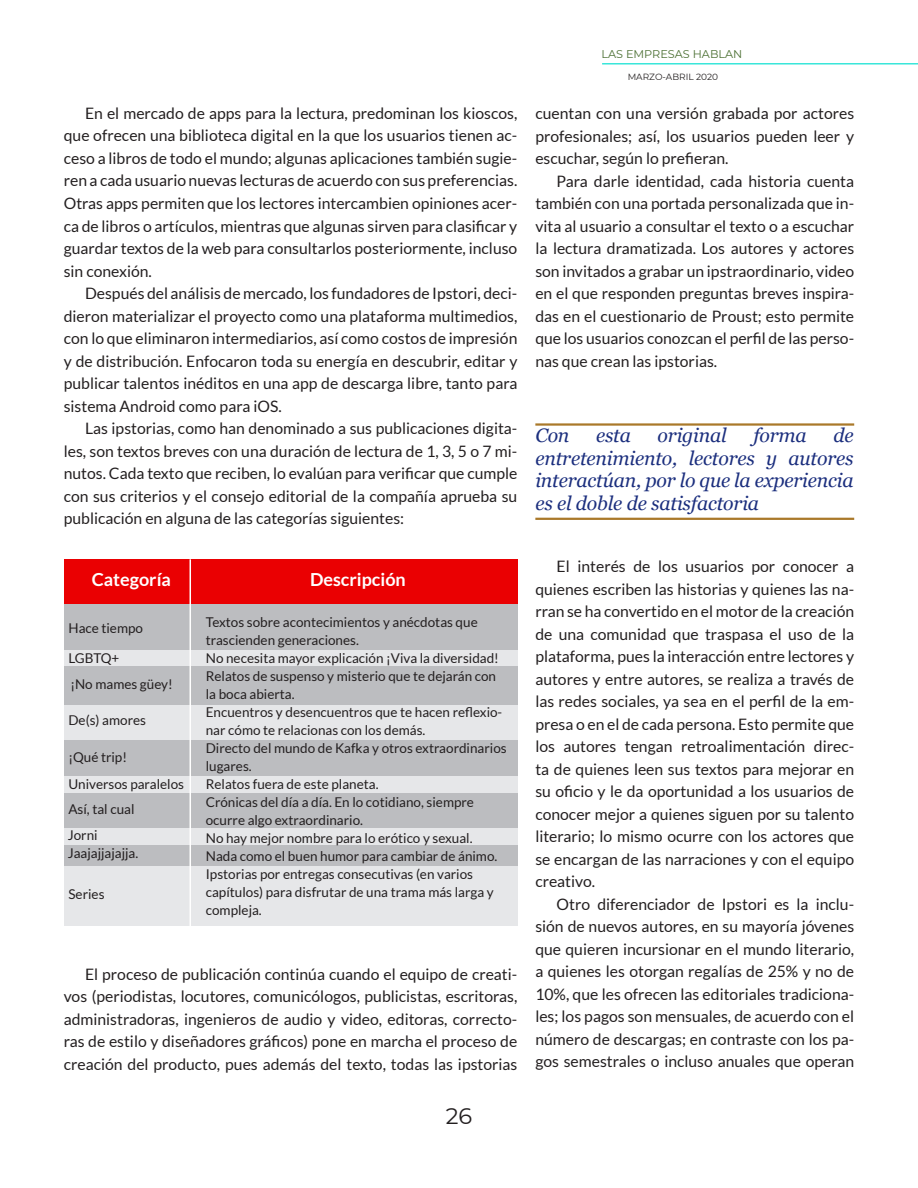
<style>
.page{position:relative;width:918px;height:1188px;background:#fff}
.page>*{position:absolute;margin:0;border:0;box-sizing:border-box;transform-origin:0 0}
.t1{font:22.5px "Montserrat";color:#231f20}
.t2{font:italic 19.5px/22.5px "Georgia";letter-spacing:-.01em;color:#1c2f7e;text-align:justify}
.t3{font:700 18px "Lato";color:#fff}
.t4{font:15.75px/22.5px "Lato";color:#231f20;text-align:justify}
.t5{font:13.5px/18px "Lato";color:#231f20}
.t6{font:11.25px "Montserrat";color:#4c7033}
.t7{font:9px "Montserrat";color:#231f20}
</style>
<div class="page">
<hr style="left:602px;top:63px;width:316px;height:2px;background:#39e6da">
<hr style="left:535px;top:423px;width:319px;height:3px;background:#aa792a">
<hr style="left:535px;top:518px;width:319px;height:2px;background:#aa792a">
<div style="left:64px;top:650px;width:453px;height:17px;background:#e6e7e9"></div>
<div style="left:64px;top:667px;width:453px;height:38px;background:#bcbdc0"></div>
<div style="left:64px;top:705px;width:453px;height:35px;background:#e6e7e9"></div>
<div style="left:64px;top:740px;width:453px;height:36px;background:#bcbdc0"></div>
<div style="left:64px;top:776px;width:453px;height:17px;background:#e6e7e9"></div>
<div style="left:64px;top:793px;width:453px;height:35px;background:#bcbdc0"></div>
<div style="left:64px;top:828px;width:453px;height:17px;background:#e6e7e9"></div>
<div style="left:64px;top:845px;width:453px;height:22px;background:#bcbdc0"></div>
<div style="left:64px;top:867px;width:453px;height:59px;background:#e6e7e9"></div>
<div style="left:64px;top:559px;width:453px;height:46px;background:#ea0002"></div>
<div style="left:64px;top:604px;width:453px;height:46px;background:#bcbdc0"></div>
<hr style="left:190px;top:559px;width:1px;height:367px;background:#fff">
<p class="t4" style="left:64px;top:102px;width:455px;text-indent:21px">En el mercado de apps para la lectura, predominan los kioscos, que ofrecen una biblioteca digital en la que los usuarios tienen ac&shy;ceso a libros de todo el mundo; algunas aplicaciones también sugie&shy;ren a cada usuario nuevas lecturas de acuerdo con sus preferencias.<br>Otras apps permiten que los lectores intercambien opiniones acer&shy;ca de libros o artículos, mientras que algunas sirven para clasificar y guardar textos de la web para consultarlos posteriormente, incluso sin conexión.</p>
<p class="t4" style="left:64px;top:282px;width:455px;text-indent:21px">Después del análisis de mercado, los fundadores de Ipstori, deci&shy;dieron materializar el proyecto como una plataforma multimedios, con lo que eliminaron intermediarios, así como costos de impresión y de distribución. Enfocaron toda su energía en descubrir, editar y publicar talentos inéditos en una app de descarga libre, tanto para sistema Android como para iOS.</p>
<p class="t4" style="left:64px;top:417px;width:455px;text-indent:21px">Las ipstorias, como han denominado a sus publicaciones digita&shy;les, son textos breves con una duración de lectura de 1, 3, 5 o 7 mi&shy;nutos. Cada texto que reciben, lo evalúan para verificar que cumple con sus criterios y el consejo editorial de la compañía aprueba su publicación en alguna de las categorías siguientes:</p>
<p class="t3" style="left:92px;top:569px;width:81px">Categoría</p>
<p class="t3" style="left:310px;top:569px;width:97px">Descripción</p>
<p class="t5" style="left:68px;top:619px;width:76px">Hace tiempo</p>
<p class="t5" style="left:68px;top:645px;width:106px;line-height:26.5px">LGBTQ+<br>¡No mames güey!</p>
<p class="t5" style="left:68px;top:711px;width:79px">De(s) amores</p>
<p class="t5" style="left:68px;top:743px;width:117px;line-height:26.8px">¡Qué trip!<br>Universos paralelos</p>
<p class="t5" style="left:68px;top:796px;width:68px;line-height:26.1px">Así, tal cual<br>Jorni</p>
<p class="t5" style="left:68px;top:844px;width:72px">Jaajajjajajja.</p>
<p class="t5" style="left:68px;top:885px;width:38px">Series</p>
<p class="t5" style="left:206px;top:613px;width:302px">Textos sobre acontecimientos y anécdotas que trascienden generaciones.<br>No necesita mayor explicación ¡Viva la diversidad!<br>Relatos de suspenso y misterio que te dejarán con la boca abierta.<br>Encuentros y desencuentros que te hacen reflexio&shy;nar cómo te relacionas con los demás.<br>Directo del mundo de Kafka y otros extraordinarios lugares.<br>Relatos fuera de este planeta.<br>Crónicas del día a día. En lo cotidiano, siempre ocurre algo extraordinario.<br>No hay mejor nombre para lo erótico y sexual.<br>Nada como el buen humor para cambiar de ánimo.<br>Ipstorias por entregas consecutivas (en varios capítulos) para disfrutar de una trama más larga y compleja.</p>
<p class="t4" style="left:64px;top:963px;width:455px;text-indent:21px">El proceso de publicación continúa cuando el equipo de creati&shy;vos (periodistas, locutores, comunicólogos, publicistas, escritoras, administradoras, ingenieros de audio y video, editoras, correcto&shy;ras de estilo y diseñadores gráficos) pone en marcha el proceso de creación del producto, pues además del texto, todas las ipstorias</p>
<h1 class="t1" style="left:446px;top:1101px;width:28px">26</h1>
<p class="t6" style="left:601px;top:46px;width:142px">LAS EMPRESAS HABLAN</p>
<p class="t7" style="left:628px;top:71px;width:92px">MARZO-ABRIL 2020</p>
<p class="t4" style="left:535px;top:102px;width:320px">cuentan con una versión grabada por actores profesionales; así, los usuarios pueden leer y escuchar, según lo prefieran.</p>
<p class="t4" style="left:535px;top:169px;width:320px;text-indent:21px">Para darle identidad, cada historia cuenta también con una portada personalizada que in&shy;vita al usuario a consultar el texto o a escuchar la lectura dramatizada. Los autores y actores son invitados a grabar un ipstraordinario, video en el que responden preguntas breves inspira&shy;das en el cuestionario de Proust; esto permite que los usuarios conozcan el perfil de las perso&shy;nas que crean las ipstorias.</p>
<p class="t2" style="left:535px;top:424px;width:320px;text-indent:298px">de entretenimiento, lectores y autores interactúan, por lo que la experiencia es el doble de satisfactoria</p>
<p class="t2" style="left:535px;top:424px;width:36px">Con</p>
<p class="t2" style="left:596px;top:424px;width:36px">esta</p>
<p class="t2" style="left:658px;top:424px;width:71px">original</p>
<p class="t2" style="left:753px;top:424px;width:55px">forma</p>
<p class="t4" style="left:535px;top:555px;width:320px;text-indent:21px">El interés de los usuarios por conocer a quienes escriben las historias y quienes las na&shy;rran se ha convertido en el motor de la creación de una comunidad que traspasa el uso de la plataforma, pues la interacción entre lectores y autores y entre autores, se realiza a través de las redes sociales, ya sea en el perfil de la em&shy;presa o en el de cada persona. Esto permite que los autores tengan retroalimentación direc&shy;ta de quienes leen sus textos para mejorar en su oficio y le da oportunidad a los usuarios de conocer mejor a quienes siguen por su talento literario; lo mismo ocurre con los actores que se encargan de las narraciones y con el equipo creativo.</p>
<p class="t4" style="left:535px;top:893px;width:320px;text-indent:21px">Otro diferenciador de Ipstori es la inclu&shy;sión de nuevos autores, en su mayoría jóvenes que quieren incursionar en el mundo literario, a quienes les otorgan regalías de 25% y no de 10%, que les ofrecen las editoriales tradiciona&shy;les; los pagos son mensuales, de acuerdo con el número de descargas; en contraste con los pa&shy;gos semestrales o incluso anuales que operan</p>
</div>
